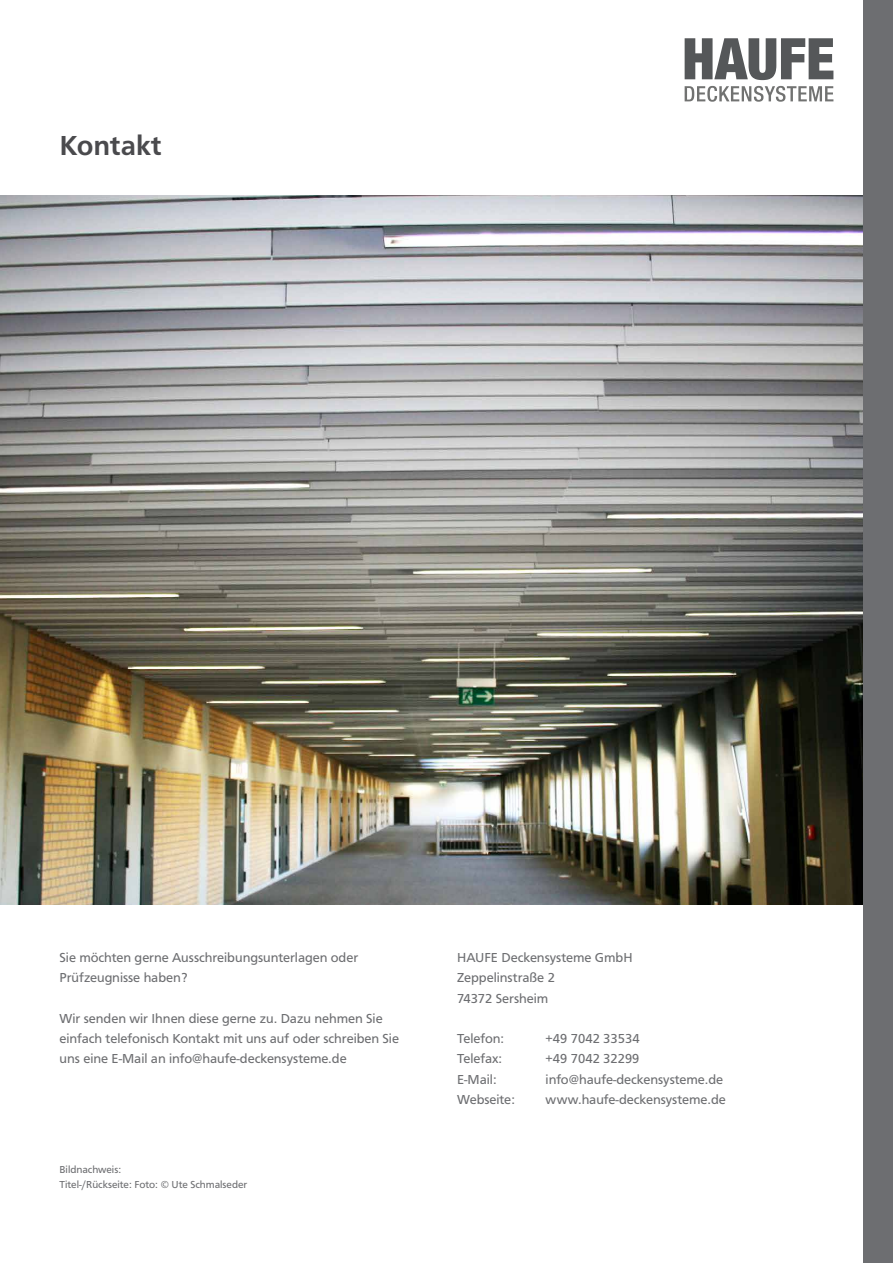
<style>
.page{position:relative;width:893px;height:1263px;background:#fff}
.page>*{position:absolute;margin:0;border:0;box-sizing:border-box;transform-origin:0 0}
.t1{font:700 28.5px "Carto Gothic Std";color:#4a4a4d}
.t2{font:13.5px/20.2px "Carto Gothic Std";color:#6d6e71}
.t3{font:10.5px/15.3px "Carto Gothic Std";color:#6d6e71}
</style>
<div class="page">
<img style="left:0;top:196px;width:863px;height:708px">
<svg style="left:685px;top:38px;width:148px;height:42px"></svg>
<svg style="left:685px;top:86px;width:148px;height:16px"></svg>
<div style="left:863px;top:0;width:30px;height:1263px;background:#6d6e71"></div>
<h1 class="t1" style="left:60px;top:129px;width:104px">Kontakt</h1>
<p class="t2" style="left:60px;top:947px;width:300px">Sie möchten gerne Ausschreibungsunterlagen oder<br>Prüfzeugnisse haben?</p>
<p class="t2" style="left:60px;top:1008px;width:341px">Wir senden wir Ihnen diese gerne zu. Dazu nehmen Sie einfach telefonisch Kontakt mit uns auf oder schreiben Sie uns eine E-Mail an info@haufe-deckensysteme.de</p>
<p class="t3" style="left:60px;top:1161px;width:189px">Bildnachweis:<br>Titel-/Rückseite: Foto: © Ute Schmalseder</p>
<p class="t2" style="left:457px;top:947px;width:177px">HAUFE Deckensysteme GmbH<br>Zeppelinstraße 2<br>74372 Sersheim</p>
<p class="t2" style="left:457px;top:1028px;width:48px">Telefon:</p>
<p class="t2" style="left:546px;top:1028px;width:95px">+49 7042 33534</p>
<p class="t2" style="left:457px;top:1049px;width:47px">Telefax:</p>
<p class="t2" style="left:546px;top:1049px;width:95px">+49 7042 32299</p>
<p class="t2" style="left:457px;top:1069px;width:41px">E-Mail:</p>
<p class="t2" style="left:546px;top:1069px;width:179px">info@haufe-deckensysteme.de</p>
<p class="t2" style="left:457px;top:1089px;width:59px">Webseite:</p>
<p class="t2" style="left:546px;top:1089px;width:182px">www.haufe-deckensysteme.de</p>
</div>
